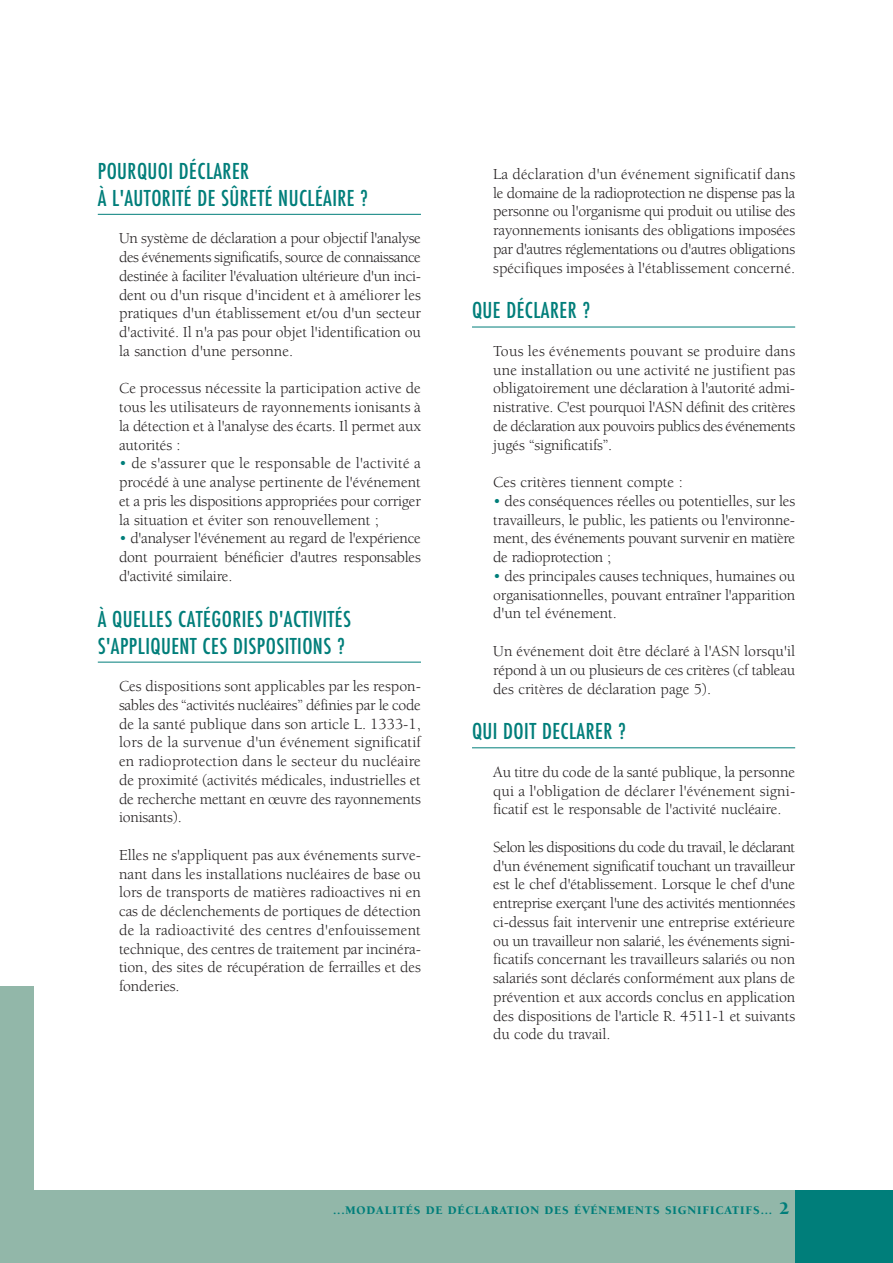
<style>
.page{position:relative;width:893px;height:1263px;background:#fff}
.page>*{position:absolute;margin:0;border:0;box-sizing:border-box;transform-origin:0 0}
.t1{font:500 condensed 21.3px/27px "Futura";letter-spacing:.02em;color:#007e7a}
.t2{font:15.75px/18.8px "Berkeley";letter-spacing:-.01em;color:#231f20;text-align:justify}
.t3{font:900 12px "Berkeley";letter-spacing:.065em;color:#007e7a}
.s1{color:#007e7a}
.s2{font-size:18px}
</style>
<div class="page">
<hr style="left:98px;top:214px;width:323px;height:1px;background:#007e7a">
<hr style="left:98px;top:662px;width:323px;height:1px;background:#007e7a">
<hr style="left:472px;top:326px;width:323px;height:1px;background:#007e7a">
<hr style="left:472px;top:747px;width:323px;height:1px;background:#007e7a">
<div style="left:0;top:986px;width:34px;height:277px;background:#92b7a9"></div>
<div style="left:18px;top:1191px;width:795px;height:72px;background:#92b7a9"></div>
<div style="left:795px;top:1191px;width:98px;height:72px;background:#007e7a"></div>
<h1 class="t1" style="left:98px;top:159px;width:272px">POURQUOI DÉCLARER<br>À L'AUTORITÉ DE SÛRETÉ NUCLÉAIRE ?</h1>
<p class="t2" style="left:119px;top:230px;width:303px">Un système de déclaration a pour objectif l'analyse des événements significatifs, source de connaissance destinée à faciliter l'évaluation ultérieure d'un inci&shy;dent ou d'un risque d'incident et à améliorer les pratiques d'un établissement et/ou d'un secteur d'activité. Il n'a pas pour objet l'identification ou la sanction d'une personne.</p>
<p class="t2" style="left:119px;top:380px;width:303px">Ce processus nécessite la participation active de tous les utilisateurs de rayonnements ionisants à la détection et à l'analyse des écarts. Il permet aux autorités :</p>
<p class="t2" style="left:119px;top:455px;width:303px"><span class="s1">•</span> de s'assurer que le responsable de l'activité a procédé à une analyse pertinente de l'événement et a pris les dispositions appropriées pour corriger la situation et éviter son renouvellement ;</p>
<p class="t2" style="left:119px;top:530px;width:303px"><span class="s1">•</span> d'analyser l'événement au regard de l'expérience dont pourraient bénéficier d'autres responsables d'activité similaire.</p>
<h1 class="t1" style="left:98px;top:606px;width:255px">À QUELLES CATÉGORIES D'ACTIVITÉS<br>S'APPLIQUENT CES DISPOSITIONS ?</h1>
<p class="t2" style="left:119px;top:678px;width:303px">Ces dispositions sont applicables par les respon&shy;sables des “activités nucléaires” définies par le code de la santé publique dans son article L. 1333-1, lors de la survenue d'un événement significatif en radioprotection dans le secteur du nucléaire de proximité (activités médicales, industrielles et de recherche mettant en œuvre des rayonnements ionisants).</p>
<p class="t2" style="left:119px;top:847px;width:303px">Elles ne s'appliquent pas aux événements surve&shy;nant dans les installations nucléaires de base ou lors de transports de matières radioactives ni en cas de déclenchements de portiques de détection de la radioactivité des centres d'enfouissement technique, des centres de traitement par incinéra&shy;tion, des sites de récupération de ferrailles et des fonderies.</p>
<p class="t2" style="left:493px;top:166px;width:303px">La déclaration d'un événement significatif dans le domaine de la radioprotection ne dispense pas la personne ou l'organisme qui produit ou utilise des rayonnements ionisants des obligations imposées par d'autres réglementations ou d'autres obligations spécifiques imposées à l'établissement concerné.</p>
<h1 class="t1" style="left:472px;top:298px;width:120px">QUE DÉCLARER ?</h1>
<p class="t2" style="left:493px;top:343px;width:303px">Tous les événements pouvant se produire dans une installation ou une activité ne justifient pas obligatoirement une déclaration à l'autorité admi&shy;nistrative. C'est pourquoi l'ASN définit des critères de déclaration aux pouvoirs publics des événements jugés “significatifs”.</p>
<p class="t2" style="left:493px;top:474px;width:191px">Ces critères tiennent compte :</p>
<p class="t2" style="left:493px;top:493px;width:303px"><span class="s1">•</span> des conséquences réelles ou potentielles, sur les travailleurs, le public, les patients ou l'environne&shy;ment, des événements pouvant survenir en matière de radioprotection ;</p>
<p class="t2" style="left:493px;top:568px;width:303px"><span class="s1">•</span> des principales causes techniques, humaines ou organisationnelles, pouvant entraîner l'apparition d'un tel événement.</p>
<p class="t2" style="left:493px;top:643px;width:303px">Un événement doit être déclaré à l'ASN lorsqu'il répond à un ou plusieurs de ces critères (cf tableau des critères de déclaration page 5).</p>
<h1 class="t1" style="left:472px;top:719px;width:155px">QUI DOIT DECLARER ?</h1>
<p class="t2" style="left:493px;top:764px;width:303px">Au titre du code de la santé publique, la personne qui a l'obligation de déclarer l'événement signi&shy;ficatif est le responsable de l'activité nucléaire.</p>
<p class="t2" style="left:493px;top:839px;width:303px">Selon les dispositions du code du travail, le déclarant d'un événement significatif touchant un travailleur est le chef d'établissement. Lorsque le chef d'une entreprise exerçant l'une des activités mentionnées ci-dessus fait intervenir une entreprise extérieure ou un travailleur non salarié, les événements signi&shy;ficatifs concernant les travailleurs salariés ou non salariés sont déclarés conformément aux plans de prévention et aux accords conclus en application des dispositions de l'article R. 4511-1 et suivants du code du travail.</p>
<p class="t3" style="left:333px;top:1205px;width:458px">...MODALITÉS DE DÉCLARATION DES ÉVÉNEMENTS SIGNIFICATIFS... <span class="s2">2</span></p>
</div>
